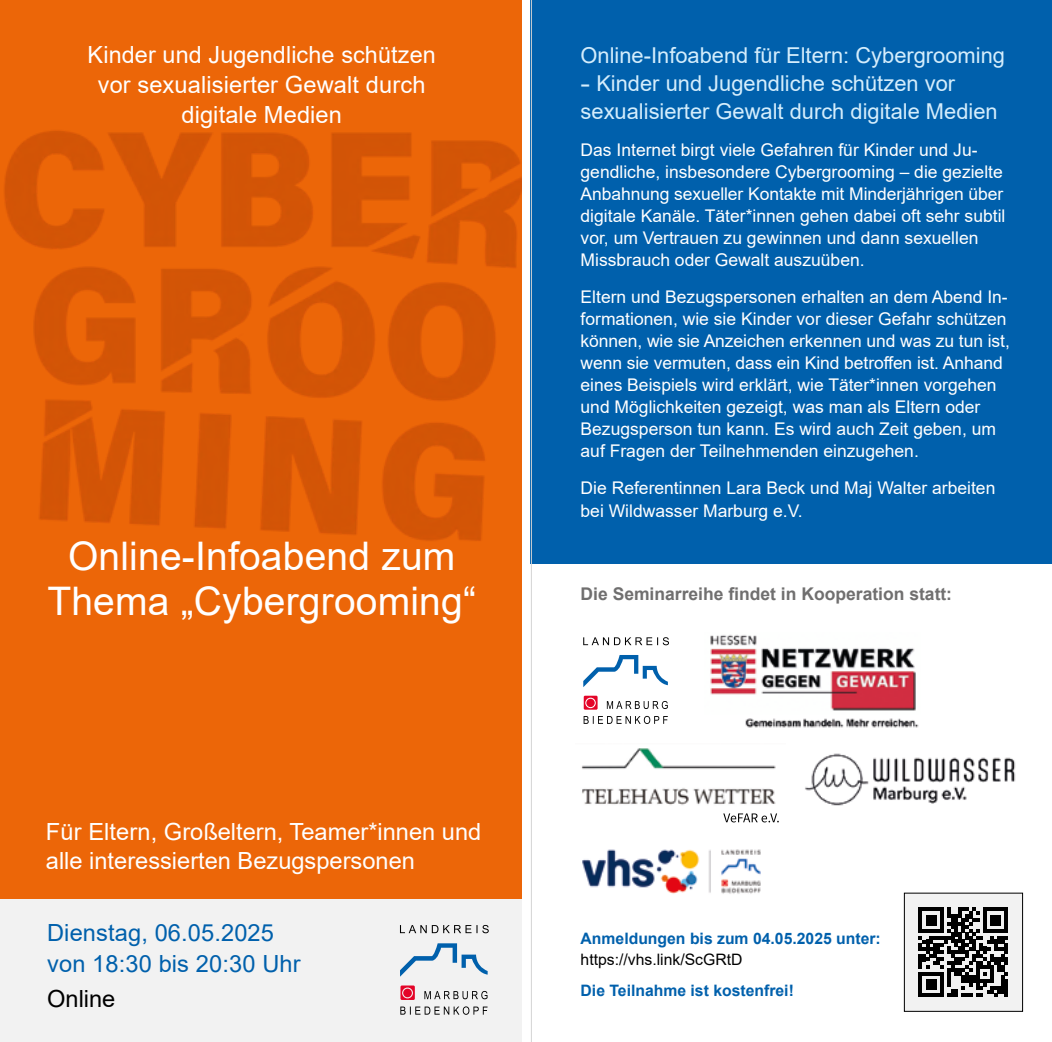
<style>
.page{position:relative;width:1052px;height:1042px;background:#fff}
.page>*{position:absolute;margin:0;border:0;box-sizing:border-box;transform-origin:0 0}
.menge-23{font:39.38px/45.5px "Arial";letter-spacing:.005em;color:#fff;text-align:center}
.menge-23-2{font:23.62px/29.8px "Arial";letter-spacing:.005em;color:#fff;text-align:center}
.menge-23-3{font:23.62px/30.4px "Arial";letter-spacing:.005em;color:#0060ac}
.menge-23-4{font:23.62px "Arial";color:#000}
.menge-23-5{font:21.88px/28px "Arial";color:#d4edfc;scale:1.33 1}
.menge-23-6{font:21.88px "Arial";color:#d4edfc}
.menge-23-7{font:17.5px/22.1px "Arial";color:#fff}
.menge-23-8{font:700 17.5px "Arial";color:#706f6f}
.menge-23-9{font:700 15.75px "Arial";color:#0060ac}
.menge-23-10{font:15.75px "Arial";color:#000}
</style>
<div class="page">
<div style="left:0;top:0;width:521px;height:1042px;background:#ec6608"></div>
<img style="left:4px;top:131px;width:517px;height:410px">
<div style="left:0;top:899px;width:521px;height:143px;background:#f2f2f2"></div>
<svg style="left:400px;top:943px;width:87px;height:33px"></svg>
<svg style="left:400px;top:985px;width:15px;height:15px"></svg>
<svg style="left:400px;top:925px;width:89px;height:8px"></svg>
<svg style="left:424px;top:991px;width:63px;height:8px"></svg>
<svg style="left:400px;top:1006px;width:87px;height:9px"></svg>
<div style="left:531px;top:0;width:521px;height:563px;background:#0060ac"></div>
<div style="left:904px;top:893px;width:118px;height:118px;background:#f2f2f2"></div>
<svg style="left:918px;top:907px;width:90px;height:90px"></svg>
<div style="left:904px;top:892px;width:119px;height:120px;border:1px solid #000"></div>
<img style="left:805px;top:753px;width:211px;height:53px">
<img style="left:710px;top:634px;width:209px;height:94px">
<img style="left:581px;top:748px;width:195px;height:57px">
<svg style="left:723px;top:813px;width:56px;height:9px"></svg>
<svg style="left:583px;top:655px;width:85px;height:32px"></svg>
<svg style="left:584px;top:696px;width:13px;height:13px"></svg>
<svg style="left:583px;top:637px;width:86px;height:8px"></svg>
<svg style="left:607px;top:701px;width:61px;height:8px"></svg>
<svg style="left:583px;top:716px;width:85px;height:8px"></svg>
<img style="left:582px;top:849px;width:179px;height:45px">
<hr style="left:531px;top:0;width:1px;height:1042px;background:#d4d4d4">
<p class="menge-23-2" style="left:88px;top:40px;width:350px">Kinder und Jugendliche schützen vor sexualisierter Gewalt durch digitale Medien</p>
<p class="menge-23" style="left:47px;top:533px;width:430px">Online-Infoabend zum<br>Thema „Cybergrooming“</p>
<p class="menge-23-2" style="left:46px;top:816px;width:437px;text-align:left">Für Eltern, Großeltern, Teamer*innen und alle interessierten Bezugspersonen</p>
<p class="menge-23-3" style="left:47px;top:917px;width:255px">Dienstag, 06.05.2025 von 18:30 bis 20:30 Uhr</p>
<p class="menge-23-4" style="left:47px;top:982px;width:70px">Online</p>
<p class="menge-23-6" style="left:580px;top:40px;width:426px">Online-Infoabend für Eltern: Cybergrooming</p>
<p class="menge-23-5" style="left:580px;top:69px;width:315px">- Kinder und Jugendliche schützen vor sexualisierter Gewalt durch digitale Medien</p>
<p class="menge-23-7" style="left:580px;top:138px;width:426px">Das Internet birgt viele Gefahren für Kinder und Ju&shy;gendliche, insbesondere Cybergrooming – die gezielte Anbahnung sexueller Kontakte mit Minderjährigen über digitale Kanäle. Täter*innen gehen dabei oft sehr subtil vor, um Vertrauen zu gewinnen und dann sexuellen Missbrauch oder Gewalt auszuüben.</p>
<p class="menge-23-7" style="left:580px;top:285px;width:431px">Eltern und Bezugspersonen erhalten an dem Abend In&shy;formationen, wie sie Kinder vor dieser Gefahr schützen können, wie sie Anzeichen erkennen und was zu tun ist, wenn sie vermuten, dass ein Kind betroffen ist. Anhand eines Beispiels wird erklärt, wie Täter*innen vorgehen und Möglichkeiten gezeigt, was man als Eltern oder Bezugsperson tun kann. Es wird auch Zeit geben, um auf Fragen der Teilnehmenden einzugehen.</p>
<p class="menge-23-7" style="left:580px;top:476px;width:416px;line-height:22.8px">Die Referentinnen Lara Beck und Maj Walter arbeiten bei Wildwasser Marburg e.V.</p>
<p class="menge-23-8" style="left:580px;top:581px;width:373px">Die Seminarreihe findet in Kooperation statt:</p>
<p class="menge-23-9" style="left:580px;top:927px;width:302px">Anmeldungen bis zum 04.05.2025 unter:</p>
<p class="menge-23-10" style="left:580px;top:949px;width:163px">https://vhs.link/ScGRtD</p>
<p class="menge-23-9" style="left:580px;top:979px;width:215px">Die Teilnahme ist kostenfrei!</p>
</div>
